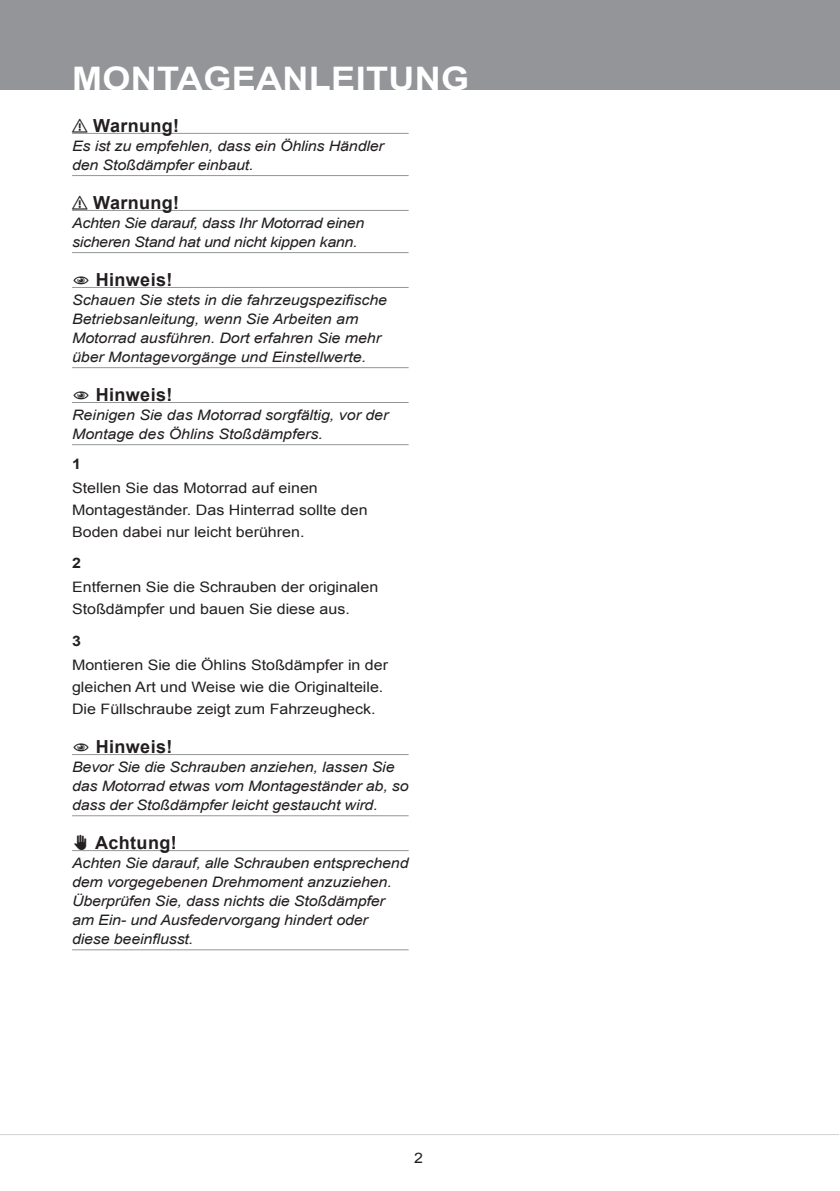
<style>
.page{position:relative;width:840px;height:1191px;background:#fff}
.page>*{position:absolute;margin:0;border:0;box-sizing:border-box;transform-origin:0 0}
.t1{font:700 32.4px "Arial";letter-spacing:.01em;color:#fff;scale:1.11 1}
.t2{font:700 18px "Arial";color:#231f20}
.t3{font:italic 14.4px/19px "Arial";letter-spacing:-.01em;color:#231f20;scale:1.11 1}
.t4{font:14.4px/22px "Arial";color:#231f20;scale:1.11 1}
.t5{font:700 14.4px "Arial";color:#231f20;scale:1.11 1}
</style>
<div class="page">
<div style="left:0;top:0;width:839px;height:90px;background:#939598"></div>
<hr style="left:0;top:1134px;width:838px;height:1px;background:#d1d2d4">
<hr style="left:72px;top:754px;width:336px;height:1px;background:#939598">
<hr style="left:72px;top:815px;width:336px;height:1px;background:#939598">
<hr style="left:72px;top:850px;width:336px;height:1px;background:#939598">
<hr style="left:72px;top:949px;width:336px;height:1px;background:#939598">
<hr style="left:72px;top:133px;width:336px;height:1px;background:#939598">
<hr style="left:72px;top:175px;width:336px;height:1px;background:#939598">
<hr style="left:72px;top:210px;width:336px;height:1px;background:#939598">
<hr style="left:72px;top:252px;width:336px;height:1px;background:#939598">
<hr style="left:72px;top:287px;width:336px;height:1px;background:#939598">
<hr style="left:72px;top:367px;width:336px;height:1px;background:#939598">
<hr style="left:72px;top:402px;width:336px;height:1px;background:#939598">
<hr style="left:72px;top:444px;width:336px;height:1px;background:#939598">
<h1 class="t1" style="left:72px;top:57px;width:189px">MONTAGEANL</h1>
<h1 class="t1" style="left:331px;top:57px;width:126px">EITUNG</h1>
<p class="t2" style="left:72px;top:113px;width:48px">⚠ WARNUNG!</p>
<p class="t3" style="left:72px;top:136px;width:282px">Es ist zu empfehlen, dass ein Öhlins Händler den Stoßdämpfer einbaut.</p>
<p class="t2" style="left:72px;top:190px;width:48px">⚠ WARNUNG!</p>
<p class="t3" style="left:72px;top:213px;width:264px">Achten Sie darauf, dass Ihr Motorrad einen sicheren Stand hat und nicht kippen kann.</p>
<p class="t2" style="left:90px;top:267px;width:10px">1HI</p>
<p class="t2" style="left:126px;top:267px;width:48px">NWEI S!</p>
<p class="t3" style="left:72px;top:290px;width:285px">Schauen Sie stets in die fahrzeugspezifische Betriebsanleitung, wenn Sie Arbeiten am Motorrad ausführen. Dort erfahren Sie mehr über Montagevorgänge und Einstellwerte.</p>
<p class="t2" style="left:90px;top:382px;width:10px">1HI</p>
<p class="t2" style="left:126px;top:382px;width:48px">NWEI S!</p>
<p class="t3" style="left:72px;top:405px;width:286px">Reinigen Sie das Motorrad sorgfältig, vor der<br>Montage des Öhlins Stoßdämpfers.</p>
<p class="t5" style="left:72px;top:454px;width:10px">1</p>
<p class="t4" style="left:72px;top:477px;width:268px">Stellen Sie das Motorrad auf einen<br>Montageständer. Das Hinterrad sollte den<br>Boden dabei nur leicht berühren.</p>
<p class="t5" style="left:72px;top:554px;width:10px">2</p>
<p class="t4" style="left:72px;top:576px;width:277px">Entfernen Sie die Schrauben der originalen<br>Stoßdämpfer und bauen Sie diese aus.</p>
<p class="t5" style="left:72px;top:631px;width:10px">3</p>
<p class="t4" style="left:72px;top:654px;width:286px">Montieren Sie die Öhlins Stoßdämpfer in der gleichen Art und Weise wie die Originalteile.<br>Die Füllschraube zeigt zum Fahrzeugheck.</p>
<p class="t2" style="left:90px;top:734px;width:10px">1HI</p>
<p class="t2" style="left:126px;top:734px;width:48px">NWEI S!</p>
<p class="t3" style="left:72px;top:757px;width:304px">Bevor Sie die Schrauben anziehen, lassen Sie das Motorrad etwas vom Montageständer ab, so dass der Stoßdämpfer leicht gestaucht wird.</p>
<p class="t2" style="left:72px;top:830px;width:28px">✋✋ACHTUNG!</p>
<p class="t3" style="left:72px;top:853px;width:304px">Achten Sie darauf, alle Schrauben entsprechend dem vorgegebenen Drehmoment anzuziehen.<br>Überprüfen Sie, dass nichts die Stoßdämpfer am Ein- und Ausfedervorgang hindert oder diese beeinflusst.</p>
<p class="t4" style="left:414px;top:1147px;width:10px">2</p>
</div>
